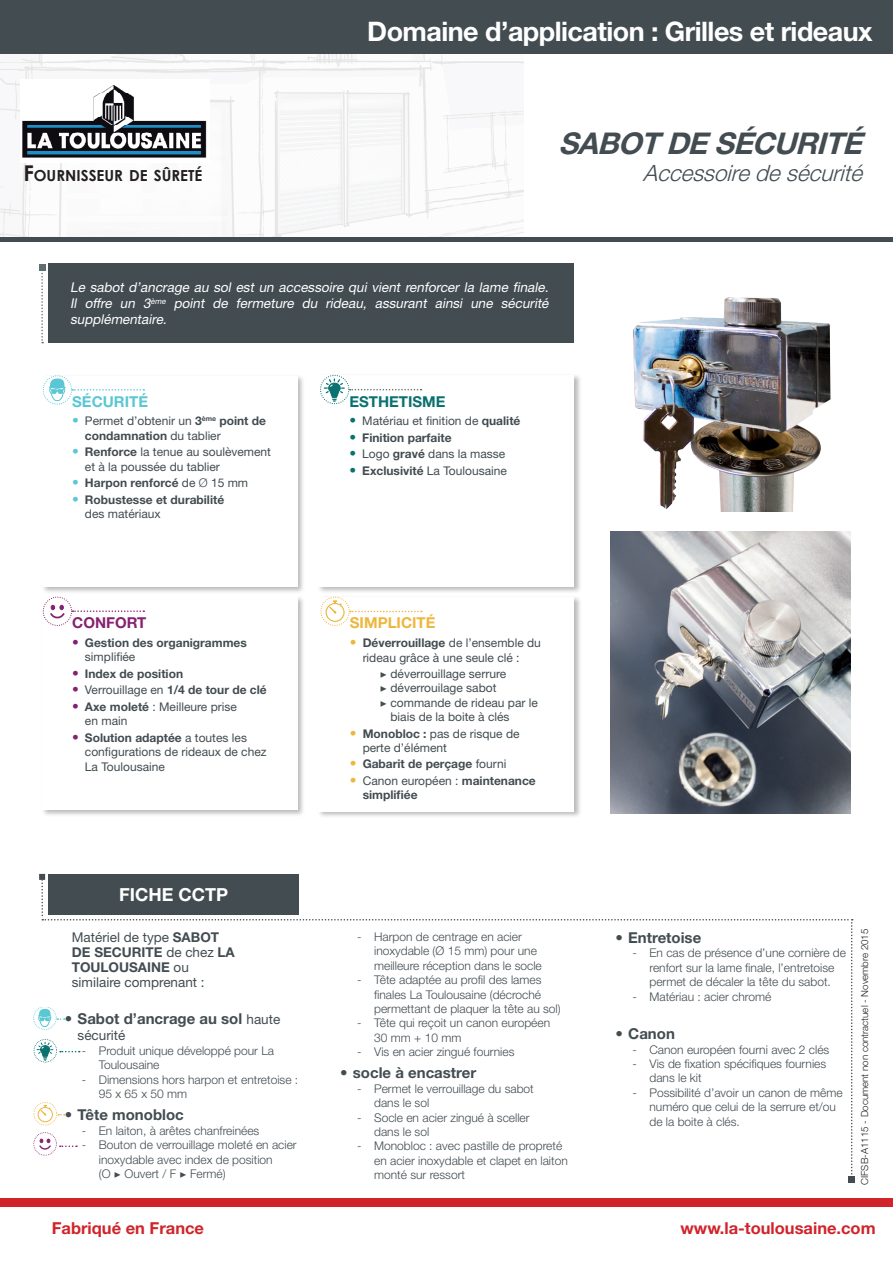
<style>
.page{position:relative;width:893px;height:1263px;background:#fff}
.page>*{position:absolute;margin:0;border:0;box-sizing:border-box;transform-origin:0 0}
.t1{font:italic 700 30px "Helvetica Neue LT Std";color:#424c51}
.t2{font:700 27px "Helvetica Neue LT Std";letter-spacing:-.02em;color:#fff}
.t3{font:italic 300 22.5px "Helvetica Neue LT Std";color:#424c51}
.t4{font:700 18px "Helvetica Neue LT Std";color:#fff}
.t5{font:700 16.5px "Helvetica Neue LT Std";color:#d1232a}
.t6{font:700 15.15px "Century Gothic";color:#231f20}
.t7{font:700 15px "Helvetica Neue LT Std";color:#424c51}
.t8{font:700 15px "Helvetica Neue LT Std";color:#0a7171}
.t9{font:700 15px "Helvetica Neue LT Std";color:#edb73e}
.t10{font:700 15px "Helvetica Neue LT Std";color:#5ac7d4}
.t11{font:700 15px "Helvetica Neue LT Std";color:#862170}
.t12{font:italic 13.5px/16.2px "Helvetica Neue LT Std";color:#fff;text-align:justify}
.t13{font:13.5px/15px "Helvetica Neue LT Std";color:#424c51}
.t14{font:300 12px/14.4px "Helvetica Neue LT Std";color:#424c51}
.t15{font:12px/14.4px "Helvetica Neue LT Std";color:#424c51}
.t16{font:700 12px/14.4px "Helvetica Neue LT Std";color:#424c51}
.t17{font:300 9.75px "Helvetica Neue LT Std";color:#231f20}
.s1{font-size:21.75px}
.s2{font-weight:300;font-size:13.5px;color:#5ac7d4}
.s3{font-weight:700}
.s4{font-weight:400}
.s5{font-weight:300}
.s6{font-weight:300;font-size:13.5px;color:#862170}
.s7{font-weight:400;font-size:13.5px}
.s8{font-family:"Minion Pro";font-weight:400}
.s9{font-weight:300;font-size:13.5px;color:#0a7171}
.s10{font-weight:300;font-size:13.5px;color:#edb73e}
.s11{font-family:"Minion Pro"}
</style>
<div class="page">
<img style="left:0;top:54px;width:524px;height:183px">
<img style="left:21px;top:79px;width:189px;height:84px">
<div style="left:0;top:1198px;width:893px;height:9px;background:#d1232a"></div>
<hr style="left:0;top:237px;width:893px;height:4px;background:#424c51">
<div style="left:0;top:0;width:893px;height:54px;background:#424c51"></div>
<img style="left:611px;top:532px;width:239px;height:281px">
<img style="left:633px;top:297px;width:198px;height:214px">
<div style="left:317px;top:374px;width:265px;height:221px;background:#231f20;opacity:.75"></div>
<div style="left:319px;top:375px;width:255px;height:212px;background:#fff"></div>
<div style="left:41px;top:595px;width:264px;height:222px;background:#231f20;opacity:.75"></div>
<div style="left:43px;top:597px;width:255px;height:213px;background:#fff"></div>
<div style="left:317px;top:595px;width:265px;height:224px;background:#231f20;opacity:.75"></div>
<div style="left:319px;top:597px;width:255px;height:214px;background:#fff"></div>
<div style="left:41px;top:374px;width:264px;height:220px;background:#231f20;opacity:.75"></div>
<div style="left:43px;top:376px;width:255px;height:211px;background:#fff"></div>
<svg style="left:320px;top:375px;width:29px;height:29px"></svg>
<div style="left:320px;top:375px;width:29px;height:29px;border:1px dashed #0a7171;border-radius:50%"></div>
<svg style="left:324px;top:378px;width:20px;height:24px"></svg>
<div style="left:320px;top:596px;width:30px;height:30px;border:1px dashed #edb73e;border-radius:50%"></div>
<div style="left:326px;top:603px;width:19px;height:19px;border:1px solid #edb73e;border-radius:50%"></div>
<svg style="left:329px;top:600px;width:13px;height:14px"></svg>
<div style="left:43px;top:596px;width:29px;height:30px;border:1px dashed #862170;border-radius:50%"></div>
<svg style="left:50px;top:604px;width:15px;height:15px"></svg>
<div style="left:43px;top:375px;width:29px;height:30px;border:1px dashed #5ac7d4;border-radius:50%"></div>
<svg style="left:49px;top:378px;width:17px;height:23px"></svg>
<svg style="left:350px;top:389px;width:72px;height:1px"></svg>
<svg style="left:350px;top:611px;width:72px;height:1px"></svg>
<svg style="left:72px;top:610px;width:72px;height:2px"></svg>
<svg style="left:72px;top:389px;width:72px;height:2px"></svg>
<svg style="left:33px;top:874px;width:822px;height:308px"></svg>
<div style="left:49px;top:264px;width:525px;height:79px;background:#424c51"></div>
<svg style="left:39px;top:264px;width:6px;height:79px"></svg>
<p class="t6" style="left:23px;top:164px;width:181px"><span class="s1">F</span>OURNISSEUR DE SÛRETÉ</p>
<h2 class="t2" style="left:367px;top:15px;width:507px">Domaine d’application : Grilles et rideaux</h2>
<h1 class="t1" style="left:558px;top:124px;width:314px">SABOTDESÉCURITÉ</h1>
<h3 class="t3" style="left:643px;top:159px;width:227px">Accessoiredesécurité</h3>
<p class="t12" style="left:70px;top:279px;width:483px">Le sabot d’ancrage au sol est un accessoire qui vient renforcer la lame finale.<br>Il offre un 3<sup>ème</sup> point de fermeture du rideau, assurant ainsi une sécurité supplémentaire.</p>
<p class="t10" style="left:72px;top:392px;width:77px">SÉCURITÉ</p>
<p class="t15" style="left:85px;top:414px;width:183px;text-indent:-13px"><span class="s2">•</span> Permet d’obtenir un <span class="s3">3</span><sup>ème</sup> <span class="s3">point de condamnation</span> du tablier</p>
<p class="t15" style="left:85px;top:445px;width:188px;text-indent:-13px"><span class="s2">•</span> <span class="s3">Renforce</span> la tenue au soulèvement et à la poussée du tablier</p>
<p class="t16" style="left:72px;top:476px;width:177px"><span class="s2">•</span> Harpon renforcé <span class="s4">de</span> <span class="s5">Ø</span> <span class="s4">15 mm</span></p>
<p class="t16" style="left:85px;top:492px;width:141px;text-indent:-13px"><span class="s2">•</span> Robustesse et durabilité <span class="s4">des matériaux</span></p>
<p class="t11" style="left:72px;top:613px;width:76px">CONFORT</p>
<p class="t16" style="left:85px;top:635px;width:163px;text-indent:-13px"><span class="s6">•</span> Gestion des organigrammes <span class="s4">simplifiée</span></p>
<p class="t16" style="left:72px;top:666px;width:112px"><span class="s6">•</span> Index de position</p>
<p class="t15" style="left:72px;top:683px;width:196px"><span class="s6">•</span> Verrouillage en <span class="s3">1/4 de tour de clé</span></p>
<p class="t15" style="left:85px;top:699px;width:153px;text-indent:-13px"><span class="s6">•</span> <span class="s3">Axe moleté</span> : Meilleure prise en main</p>
<p class="t15" style="left:85px;top:730px;width:183px;text-indent:-13px"><span class="s6">•</span> <span class="s3">Solution adaptée</span> a toutes les configurations de rideaux de chez<br>La Toulousaine</p>
<h3 class="t4" style="left:119px;top:883px;width:111px">FICHE CCTP</h3>
<p class="t13" style="left:72px;top:929px;width:164px">Matériel de type <span class="s3">SABOT<br>DE SECURITE</span> de chez <span class="s3">LA<br>TOULOUSAINE</span> ou similaire comprenant :</p>
<p class="t7" style="left:65px;top:1010px;width:217px">• Sabot d’ancrage au sol <span class="s7">haute</span></p>
<p class="t13" style="left:78px;top:1028px;width:49px">sécurité</p>
<p class="t14" style="left:99px;top:1043px;width:177px;text-indent:-17px">- Produit unique développé pour La<br>Toulousaine</p>
<p class="t14" style="left:99px;top:1072px;width:201px;text-indent:-17px">- Dimensions hors harpon et entretoise :<br>95 x 65 x 50 mm</p>
<p class="t7" style="left:65px;top:1106px;width:120px">• Tête monobloc</p>
<p class="t14" style="left:82px;top:1123px;width:179px">- En laiton, à arêtes chanfreinées</p>
<p class="t14" style="left:99px;top:1137px;width:199px;text-indent:-17px">- Bouton de verrouillage moleté en acier inoxydable avec index de position<br>(O <span class="s8">▶</span> Ouvert / F <span class="s8">▶</span> Fermé)</p>
<p class="t8" style="left:349px;top:392px;width:98px">ESTHETISME</p>
<p class="t15" style="left:349px;top:414px;width:172px"><span class="s9">•</span> Matériau et finition de <span class="s3">qualité</span></p>
<p class="t16" style="left:349px;top:430px;width:104px"><span class="s9">•</span> Finition parfaite</p>
<p class="t15" style="left:349px;top:447px;width:157px"><span class="s9">•</span> Logo <span class="s3">gravé</span> dans la masse</p>
<p class="t15" style="left:349px;top:463px;width:159px"><span class="s9">•</span> <span class="s3">Exclusivité</span> La Toulousaine</p>
<p class="t9" style="left:350px;top:614px;width:87px">SIMPLICITÉ</p>
<p class="t15" style="left:363px;top:635px;width:180px;text-indent:-13px"><span class="s10">•</span> <span class="s3">Déverrouillage</span> de l’ensemble du rideau grâce à une seule clé :</p>
<p class="t15" style="left:380px;top:666px;width:128px"><span class="s11">▶</span> déverrouillage serrure</p>
<p class="t15" style="left:380px;top:681px;width:118px"><span class="s11">▶</span> déverrouilage sabot</p>
<p class="t15" style="left:380px;top:695px;width:159px"><span class="s11">▶</span> commande de rideau par le</p>
<p class="t15" style="left:390px;top:709px;width:121px">biais de la boite à clés</p>
<p class="t15" style="left:363px;top:726px;width:158px;text-indent:-13px"><span class="s10">•</span> <span class="s3">Monobloc :</span> pas de risque de perte d’élément</p>
<p class="t16" style="left:350px;top:757px;width:158px"><span class="s10">•</span> Gabarit de perçage <span class="s4">fourni</span></p>
<p class="t16" style="left:363px;top:773px;width:175px;text-indent:-13px"><span class="s10">•</span> <span class="s4">Canon européen :</span> maintenance simplifiée</p>
<p class="t14" style="left:374px;top:929px;width:169px;text-indent:-17px">- Harpon de centrage en acier inoxydable (Ø 15 mm) pour une meilleure réception dans le socle</p>
<p class="t14" style="left:374px;top:972px;width:188px;text-indent:-17px">- Tête adaptée au profil des lames finales La Toulousaine (décroché permettant de plaquer la tête au sol)</p>
<p class="t14" style="left:374px;top:1015px;width:177px;text-indent:-17px">- Tête qui reçoit un canon européen<br>30 mm + 10 mm</p>
<p class="t14" style="left:357px;top:1044px;width:159px">- Vis en acier zingué fournies</p>
<p class="t7" style="left:340px;top:1064px;width:138px">• socle à encastrer</p>
<p class="t14" style="left:374px;top:1081px;width:161px;text-indent:-17px">- Permet le verrouillage du sabot dans le sol</p>
<p class="t14" style="left:374px;top:1110px;width:157px;text-indent:-17px">- Socle en acier zingué à sceller dans le sol</p>
<p class="t14" style="left:374px;top:1139px;width:195px;text-indent:-17px">- Monobloc : avec pastille de propreté en acier inoxydable et clapet en laiton monté sur ressort</p>
<p class="t7" style="left:615px;top:928px;width:87px">• Entretoise</p>
<p class="t14" style="left:632px;top:946px;width:215px;text-align:center">- En cas de présence d’une cornière de renfort sur la lame finale, l’entretoise permet de décaler la tête du sabot.</p>
<p class="t14" style="left:632px;top:989px;width:140px">- Matériau : acier chromé</p>
<p class="t7" style="left:615px;top:1024px;width:61px">• Canon</p>
<p class="t14" style="left:632px;top:1042px;width:198px">- Canon européen fourni avec 2 clés</p>
<p class="t14" style="left:649px;top:1056px;width:178px;text-indent:-17px">- Vis de fixation spécifiques fournies dans le kit</p>
<p class="t14" style="left:649px;top:1085px;width:195px;text-indent:-17px">- Possibilité d’avoir un canon de même numéro que celui de la serrure et/ou de la boite à clés.</p>
<p class="t17" style="left:859px;top:1185px;width:258px;rotate:-90deg">CIFSB-A1115 - Document non contractuel - Novembre 2015</p>
<h3 class="t5" style="left:52px;top:1218px;width:154px">Fabriqué en France</h3>
<h3 class="t5" style="left:680px;top:1218px;width:197px">www.la-toulousaine.com</h3>
</div>
